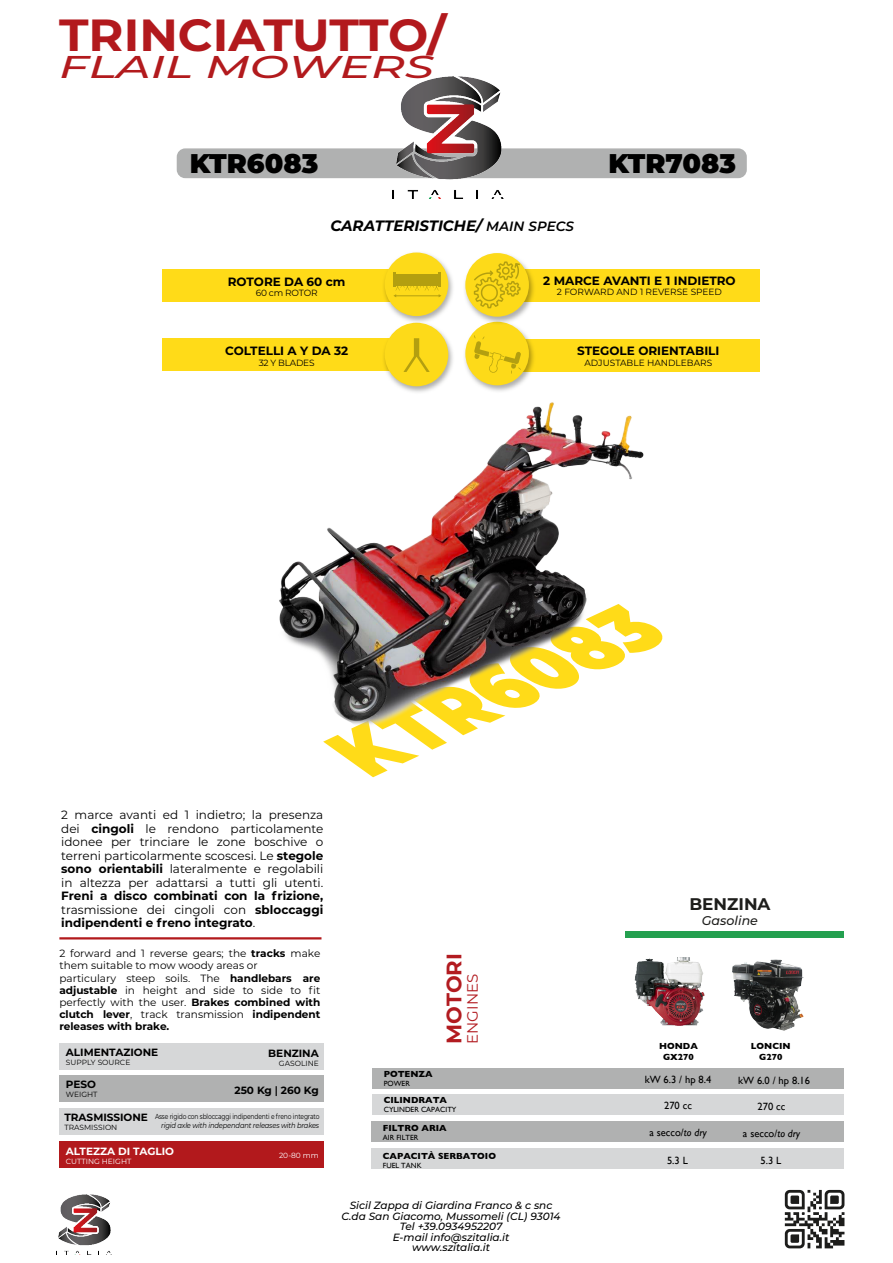
<style>
.page{position:relative;width:893px;height:1263px;background:#fff}
.page>*{position:absolute;margin:0;border:0;box-sizing:border-box;transform-origin:0 0}
.t1{font:italic 900 76.2px "Montserrat";color:#ffdb18;scale:.91 1}
.t2{font:700 45px "Montserrat";color:#b2191d;scale:1.06 1}
.t3{font:italic 500 31.5px "Montserrat";color:#b21a1d;scale:1.48 1}
.t4{font:900 27px "Montserrat";color:#000}
.t5{font:700 21px "Montserrat";color:#b21b20}
.t6{font:700 16.8px "Montserrat";color:#1d1d1b}
.t7{font:italic 700 15px "Montserrat";color:#000}
.t8{font:15px "Montserrat";color:#b21b20}
.t9{font:italic 500 12.6px "Montserrat";color:#1d1d1b}
.t10{font:12px/13.5px "Montserrat";color:#000;text-align:justify}
.t11{font:700 12px/13.5px "Montserrat";color:#000;text-align:justify}
.t12{font:10.5px/12px "Montserrat";color:#000}
.t13{font:italic 500 10.5px/10.5px "Montserrat";color:#000;text-align:center}
.t14{font:10.5px "Gill Sans";color:#000}
.t15{font:700 10.5px "Montserrat";color:#000}
.t16{font:700 10.5px "Montserrat";color:#fff}
.t17{font:700 9px/10.8px "Gill Sans";color:#000;text-align:center}
.t18{font:9px "Montserrat";color:#000}
.t19{font:9px "Montserrat";letter-spacing:-.025em;color:#000}
.t20{font:italic 7.5px "Montserrat";letter-spacing:-.025em;color:#000;scale:.9 1}
.t21{font:7.5px "Gill Sans";color:#000}
.t22{font:7.5px "Montserrat";color:#000}
.t23{font:7.5px "Montserrat";color:#fff}
.t24{font:7.2px "Montserrat";letter-spacing:-.025em;color:#000;scale:.82 1}
.s1{font-weight:600;font-size:13.5px}
.s2{font-weight:700}
.s3{font-weight:400}
.s4{font-weight:600}
.s5{font-style:italic}
</style>
<div class="page">
<img style="left:58px;top:1194px;width:53px;height:60px">
<svg style="left:785px;top:1190px;width:59px;height:58px"></svg>
<div style="left:625px;top:932px;width:219px;height:6px;background:#24a04f"></div>
<img style="left:732px;top:959px;width:72px;height:72px">
<img style="left:634px;top:957px;width:71px;height:69px">
<hr style="left:59px;top:937px;width:262px;height:2px;background:#b2191c">
<div style="left:502px;top:269px;width:258px;height:33px;background:#ffdb18"></div>
<div style="left:502px;top:339px;width:258px;height:32px;background:#ffdb18"></div>
<div style="left:163px;top:338px;width:254px;height:33px;background:#ffdb18"></div>
<div style="left:163px;top:269px;width:254px;height:33px;background:#ffdb18"></div>
<svg style="left:464px;top:325px;width:71px;height:66px"></svg>
<div style="left:465px;top:322px;width:64px;height:63px;background:#fdda19;border-radius:50%"></div>
<svg style="left:383px;top:324px;width:70px;height:68px"></svg>
<div style="left:385px;top:323px;width:63px;height:63px;background:#fdda19;border-radius:50%"></div>
<svg style="left:383px;top:253px;width:70px;height:71px"></svg>
<div style="left:385px;top:252px;width:63px;height:64px;background:#fdda19;border-radius:50%"></div>
<svg style="left:393px;top:272px;width:48px;height:25px"></svg>
<div style="left:395px;top:274px;width:44px;height:12px;background:#b39f10"></div>
<svg style="left:403px;top:338px;width:27px;height:34px"></svg>
<svg style="left:474px;top:335px;width:47px;height:39px"></svg>
<div style="left:177px;top:148px;width:570px;height:30px;background:#b0b1b1;border-radius:9px"></div>
<img style="left:392px;top:77px;width:112px;height:122px">
<svg style="left:464px;top:253px;width:70px;height:72px"></svg>
<div style="left:465px;top:253px;width:64px;height:64px;background:#fdda19;border-radius:50%"></div>
<svg style="left:474px;top:261px;width:47px;height:47px"></svg>
<img style="left:279px;top:402px;width:365px;height:323px">
<div style="left:372px;top:1148px;width:472px;height:21px;background:#d6d7d8"></div>
<div style="left:372px;top:1121px;width:472px;height:21px;background:#b0b1b1"></div>
<div style="left:372px;top:1068px;width:472px;height:21px;background:#b0b1b1"></div>
<div style="left:372px;top:1094px;width:472px;height:21px;background:#d6d7d8"></div>
<div style="left:59px;top:1043px;width:264px;height:27px;background:#d6d7d8"></div>
<div style="left:59px;top:1141px;width:264px;height:27px;background:#b2191c"></div>
<div style="left:59px;top:1075px;width:264px;height:27px;background:#b0b1b1"></div>
<div style="left:59px;top:1108px;width:264px;height:27px;background:#d6d7d8"></div>
<h2 class="t2" style="left:59px;top:2px;width:367px">TRINCIATUTTO/</h2>
<h3 class="t3" style="left:59px;top:44px;width:255px">FLAIL MOWERS</h3>
<h3 class="t4" style="left:190px;top:143px;width:130px">KTR6083</h3>
<h3 class="t4" style="left:608px;top:143px;width:129px">KTR7083</h3>
<h3 class="t7" style="left:330px;top:215px;width:245px">CARATTERISTICHE/ <span class="s1">MAIN SPECS</span></h3>
<p class="t11" style="left:228px;top:274px;width:119px">ROTORE DA 60 cm</p>
<p class="t19" style="left:256px;top:287px;width:63px">60 cm ROTOR</p>
<p class="t11" style="left:225px;top:344px;width:125px">COLTELLI A Y DA 32</p>
<p class="t19" style="left:259px;top:356px;width:57px">32 Y BLADES</p>
<p class="t11" style="left:543px;top:273px;width:194px">2 MARCE AVANTI E 1 INDIETRO</p>
<p class="t18" style="left:557px;top:286px;width:167px">2 FORWARD AND 1 REVERSE SPEED</p>
<p class="t11" style="left:577px;top:344px;width:144px">STEGOLE ORIENTABILI</p>
<p class="t18" style="left:584px;top:357px;width:129px">ADJUSTABLE HANDLEBARS</p>
<h1 class="t1" style="left:337px;top:701px;width:369px;rotate:-25deg">KTR6083</h1>
<p class="t10" style="left:61px;top:808px;width:264px">2 marce avanti ed 1 indietro; la presenza dei <span class="s2">cingoli</span> le rendono particolamente idonee per trinciare le zone boschive o terreni particolarmente scoscesi. Le <span class="s2">stegole sono orientabili</span> lateralmente e regolabili in altezza per adattarsi a tutti gli utenti.</p>
<p class="t11" style="left:61px;top:889px;width:264px">Freni a disco combinati con la frizione, <span class="s3">trasmissione dei cingoli con</span> sbloccaggi indipendenti e freno integrato<span class="s3">.</span></p>
<p class="t12" style="left:59px;top:947px;width:262px">2 forward and 1 reverse gears; the <span class="s2">tracks</span> make them suitable to mow woody areas or<br>particulary steep soils. The <span class="s2">handlebars are adjustable</span> in height and side to side to fit perfectly with the user. <span class="s2">Brakes combined with clutch lever</span>, track transmission <span class="s2">indipendent releases with brake.</span></p>
<h3 class="t5" style="left:439px;top:1044px;width:92px;rotate:-90deg">MOTORI</h3>
<h3 class="t8" style="left:462px;top:1044px;width:71px;rotate:-90deg">ENGINES</h3>
<p class="t15" style="left:66px;top:1045px;width:94px">ALIMENTAZIONE</p>
<p class="t22" style="left:66px;top:1057px;width:66px">SUPPLY SOURCE</p>
<p class="t15" style="left:66px;top:1077px;width:32px">PESO</p>
<p class="t22" style="left:66px;top:1089px;width:33px">WEIGHT</p>
<p class="t15" style="left:64px;top:1110px;width:85px">TRASMISSIONE</p>
<p class="t22" style="left:64px;top:1122px;width:55px">TRASMISSION</p>
<p class="t16" style="left:66px;top:1143px;width:110px">ALTEZZA DI TAGLIO</p>
<p class="t23" style="left:66px;top:1156px;width:67px">CUTTING HEIGHT</p>
<p class="t15" style="left:268px;top:1046px;width:52px">BENZINA</p>
<p class="t22" style="left:279px;top:1058px;width:41px">GASOLINE</p>
<p class="t15" style="left:234px;top:1082px;width:86px">250 Kg <span class="s4">|</span> 260 Kg</p>
<p class="t24" style="left:155px;top:1111px;width:202px">Asse rigido con sbloccaggi indipendenti e freno integrato</p>
<p class="t20" style="left:161px;top:1120px;width:177px">rigid axle with independant releases with brakes</p>
<p class="t23" style="left:279px;top:1150px;width:41px">20-80 mm</p>
<p class="t17" style="left:384px;top:1069px;width:50px">POTENZA</p>
<p class="t21" style="left:384px;top:1079px;width:28px">POWER</p>
<p class="t17" style="left:384px;top:1095px;width:65px">CILINDRATA</p>
<p class="t21" style="left:384px;top:1105px;width:74px">CYLINDER CAPACITY</p>
<p class="t17" style="left:383px;top:1122px;width:65px">FILTRO ARIA</p>
<p class="t21" style="left:383px;top:1133px;width:37px">AIR FILTER</p>
<p class="t17" style="left:383px;top:1150px;width:115px">CAPACITÀ SERBATOIO</p>
<p class="t21" style="left:383px;top:1161px;width:40px">FUEL TANK</p>
<p class="t13" style="left:342px;top:1200px;width:220px">Sicil Zappa di Giardina Franco &amp; c snc<br>C.da San Giacomo, Mussomeli (CL) 93014<br>Tel +39.0934952207<br>E-mail info@szitalia.it<br>www.szitalia.it</p>
<h3 class="t6" style="left:689px;top:892px;width:83px">BENZINA</h3>
<p class="t9" style="left:702px;top:912px;width:58px">Gasoline</p>
<p class="t17" style="left:659px;top:1040px;width:40px">HONDA<br>GX270</p>
<p class="t17" style="left:751px;top:1040px;width:41px">LONCIN</p>
<p class="t17" style="left:759px;top:1051px;width:25px">G270</p>
<p class="t14" style="left:645px;top:1074px;width:68px">kW 6.3 / hp 8.4</p>
<p class="t14" style="left:738px;top:1074px;width:73px">kW 6.0 / hp 8.16</p>
<p class="t14" style="left:664px;top:1100px;width:29px">270 cc</p>
<p class="t14" style="left:758px;top:1100px;width:29px">270 cc</p>
<p class="t14" style="left:649px;top:1127px;width:59px">a secco/<span class="s5">to dry</span></p>
<p class="t14" style="left:743px;top:1127px;width:59px">a secco/<span class="s5">to dry</span></p>
<p class="t14" style="left:667px;top:1154px;width:22px">5.3 L</p>
<p class="t14" style="left:760px;top:1154px;width:22px">5.3 L</p>
</div>
